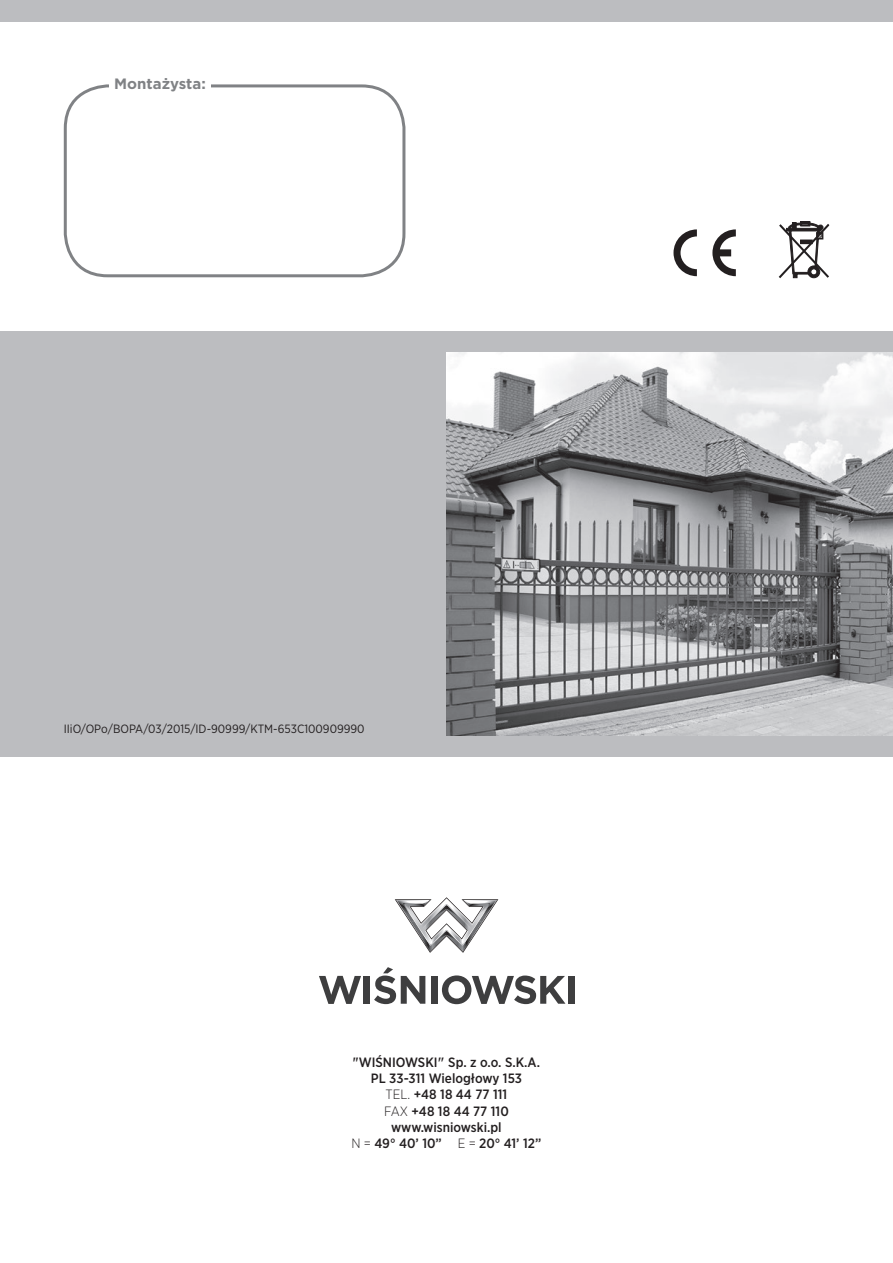
<style>
.page{position:relative;width:893px;height:1263px;background:#fff}
.page>*{position:absolute;margin:0;border:0;box-sizing:border-box;transform-origin:0 0}
.t1{font:700 15px "Gotham";color:#808285}
.t2{font:500 13.5px/16.2px "Gotham Narrow";color:#231f20;text-align:center}
.t3{font:12px "Gotham Narrow";color:#231f20}
.s1{font-weight:300}
</style>
<div class="page">
<div style="left:64px;top:84px;width:341px;height:193px;border:3px solid #808285;border-radius:43px"></div>
<div style="left:109px;top:77px;width:102px;height:16px;background:#fff"></div>
<div style="left:0;top:332px;width:893px;height:425px;background:#bcbdc0"></div>
<svg style="left:673px;top:229px;width:24px;height:47px"></svg>
<svg style="left:712px;top:229px;width:24px;height:47px"></svg>
<svg style="left:779px;top:222px;width:50px;height:56px"></svg>
<div style="left:0;top:0;width:893px;height:21px;background:#bcbdc0"></div>
<svg style="left:395px;top:897px;width:103px;height:56px"></svg>
<svg style="left:319px;top:976px;width:42px;height:28px"></svg>
<div style="left:364px;top:976px;width:6px;height:28px;background:#3e3e3f"></div>
<svg style="left:374px;top:967px;width:51px;height:37px"></svg>
<div style="left:432px;top:976px;width:6px;height:28px;background:#3e3e3f"></div>
<svg style="left:442px;top:975px;width:123px;height:29px"></svg>
<div style="left:568px;top:976px;width:6px;height:28px;background:#3e3e3f"></div>
<img style="left:446px;top:353px;width:447px;height:383px">
<p class="t1" style="left:114px;top:74px;width:93px">Montażysta:</p>
<p class="t3" style="left:64px;top:722px;width:302px">IIiO/OPo/BOPA/03/2015/ID-90999/KTM-653C100909990</p>
<p class="t2" style="left:352px;top:1054px;width:191px">"WIŚNIOWSKI" Sp. z o.o. S.K.A.<br>PL 33-311 Wielogłowy 153<br><span class="s1">TEL.</span> +48 18 44 77 111<br><span class="s1">FAX</span> +48 18 44 77 110 www.wisniowski.pl<br><span class="s1">N =</span> 49° 40’ 10” <span class="s1">E =</span> 20° 41’ 12”</p>
</div>
